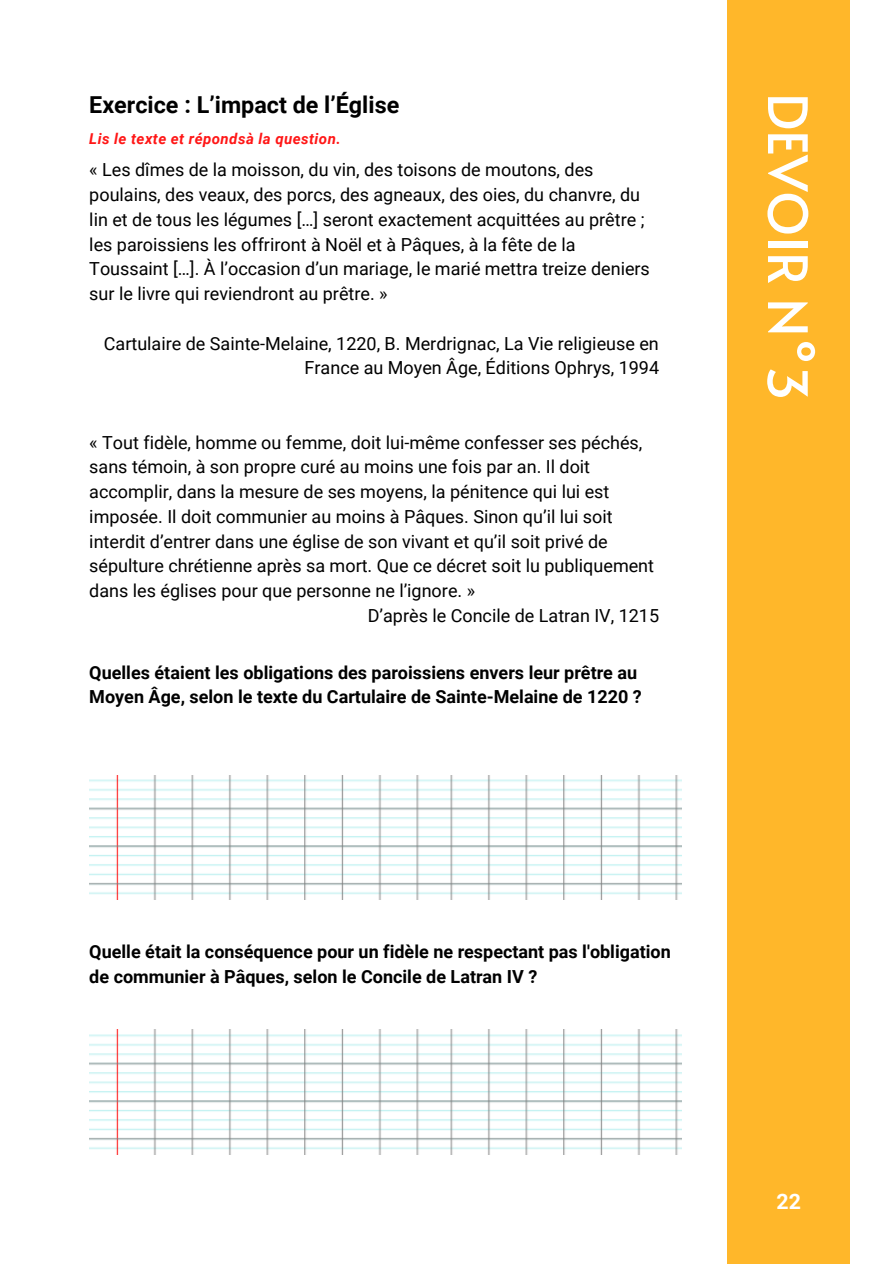
<style>
.page{position:relative;width:893px;height:1264px;background:#fff}
.page>*{position:absolute;margin:0;border:0;box-sizing:border-box;transform-origin:0 0}
.t1{font:54px "Alata";color:#fff}
.t2{font:700 23.4px "Roboto";color:#000}
.t3{font:700 21.3px "Roboto";color:#fff}
.t4{font:18px/24.8px "Roboto";color:#000}
.t5{font:700 18px/24.8px "Roboto";color:#000}
.t6{font:italic 700 15px "Roboto";letter-spacing:.03em;color:#ff1616}
</style>
<div class="page">
<div style="left:727px;top:0;width:123px;height:1263px;background:#ffb72a"></div>
<img style="left:444px;top:1029px;width:237px;height:125px">
<img style="left:89px;top:1029px;width:355px;height:125px">
<img style="left:444px;top:775px;width:237px;height:125px">
<img style="left:89px;top:775px;width:355px;height:125px">
<p class="t2" style="left:89px;top:91px;width:311px">Exercice : L’impact de l’Église</p>
<p class="t6" style="left:89px;top:130px;width:253px">Lis le texte et répondsà la question.</p>
<p class="t4" style="left:89px;top:158px;width:562px">« Les dîmes de la moisson, du vin, des toisons de moutons, des poulains, des veaux, des porcs, des agneaux, des oies, du chanvre, du lin et de tous les légumes […] seront exactement acquittées au prêtre ; les paroissiens les offriront à Noël et à Pâques, à la fête de la Toussaint […]. À l’occasion d’un mariage, le marié mettra treize deniers sur le livre qui reviendront au prêtre. »</p>
<p class="t4" style="left:104px;top:331px;width:556px;text-align:right">Cartulaire de Sainte-Melaine, 1220, B. Merdrignac, La Vie religieuse en<br>France au Moyen Âge, Éditions Ophrys, 1994</p>
<p class="t4" style="left:89px;top:430px;width:554px">« Tout fidèle, homme ou femme, doit lui-même confesser ses péchés,</p>
<p class="t4" style="left:89px;top:455px;width:502px">sans témoin, à son propre curé au moins une fois par an. Il doit</p>
<p class="t4" style="left:89px;top:479px;width:521px">accomplir, dans la mesure de ses moyens, la pénitence qui lui est</p>
<p class="t4" style="left:89px;top:504px;width:525px">imposée. Il doit communier au moins à Pâques. Sinon qu’il lui soit</p>
<p class="t4" style="left:89px;top:529px;width:520px">interdit d’entrer dans une église de son vivant et qu’il soit privé de</p>
<p class="t4" style="left:89px;top:554px;width:566px">sépulture chrétienne après sa mort. Que ce décret soit lu publiquement</p>
<p class="t4" style="left:89px;top:578px;width:387px">dans les églises pour que personne ne l’ignore. »</p>
<p class="t4" style="left:368px;top:603px;width:293px">D’après le Concile de Latran IV, 1215</p>
<p class="t5" style="left:89px;top:660px;width:554px">Quelles étaient les obligations des paroissiens envers leur prêtre au<br>Moyen Âge, selon le texte du Cartulaire de Sainte-Melaine de 1220 ?</p>
<p class="t5" style="left:89px;top:939px;width:583px">Quelle était la conséquence pour un fidèle ne respectant pas l'obligation de communier à Pâques, selon le Concile de Latran IV ?</p>
<h1 class="t1" style="left:827px;top:93px;width:309px;rotate:90deg">DEVOIR N°3</h1>
<p class="t3" style="left:776px;top:1189px;width:26px">22</p>
</div>
